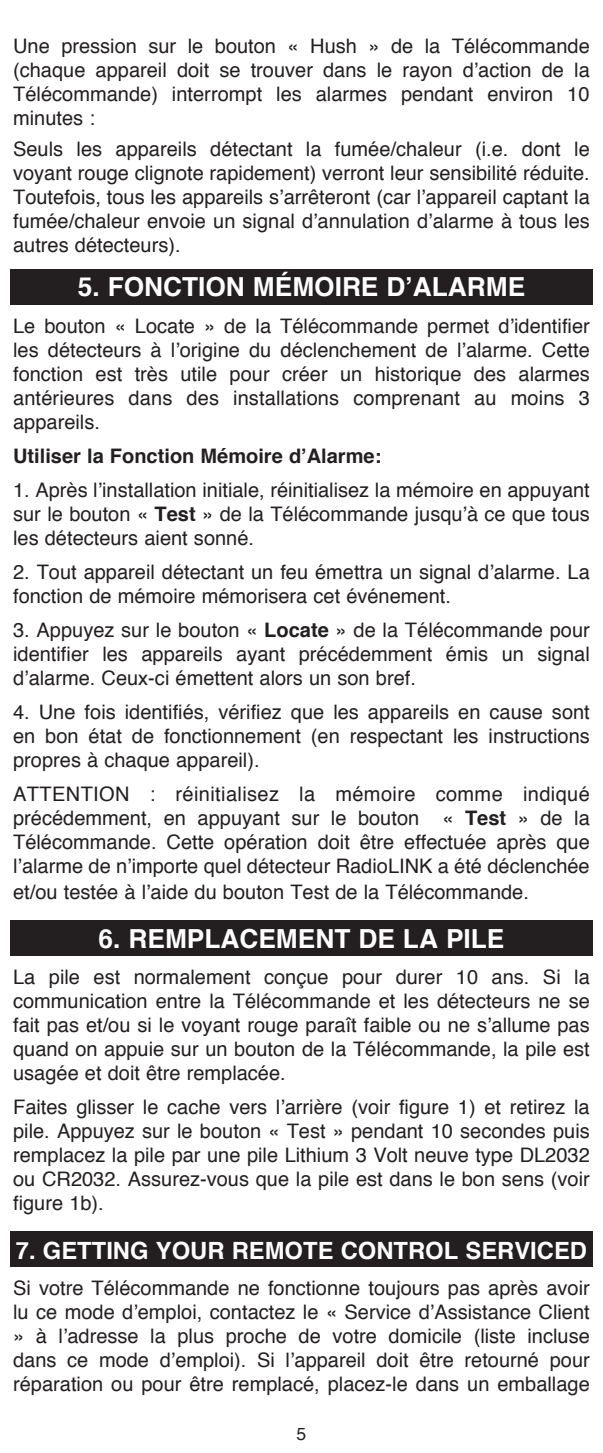
<style>
.page{position:relative;width:603px;height:1453px;background:#fff}
.page>*{position:absolute;margin:0;border:0;box-sizing:border-box;transform-origin:0 0}
.t1{font:700 26.25px "Helvetica";color:#fff}
.t2{font:700 23.75px "Helvetica";color:#fff}
.t3{font:20px/24px "Helvetica";color:#231f20;text-align:justify}
.t4{font:700 20px "Helvetica";color:#231f20}
.t5{font:17.5px "Helvetica";color:#231f20}
.s1{font-weight:700}
</style>
<div class="page">
<div style="left:10px;top:1232px;width:582px;height:35px;background:#231f20"></div>
<div style="left:10px;top:921px;width:582px;height:35px;background:#231f20"></div>
<div style="left:11px;top:270px;width:582px;height:35px;background:#231f20"></div>
<p class="t3" style="left:13px;top:35px;width:578px">Une pression sur le bouton « Hush » de la Télécommande (chaque appareil doit se trouver dans le rayon d’action de la Télécommande) interrompt les alarmes pendant environ 10 minutes :</p>
<p class="t3" style="left:13px;top:138px;width:578px">Seuls les appareils détectant la fumée/chaleur (i.e. dont le voyant rouge clignote rapidement) verront leur sensibilité réduite.<br>Toutefois, tous les appareils s’arrêteront (car l’appareil captant la fumée/chaleur envoie un signal d’annulation d’alarme à tous les autres détecteurs).</p>
<h1 class="t1" style="left:78px;top:266px;width:448px">5. FONCTION MÉMOIRE D’ALARME</h1>
<p class="t3" style="left:13px;top:315px;width:578px">Le bouton « Locate » de la Télécommande permet d’identifier les détecteurs à l’origine du déclenchement de l’alarme. Cette fonction est très utile pour créer un historique des alarmes antérieures dans des installations comprenant au moins 3 appareils.</p>
<p class="t4" style="left:13px;top:440px;width:369px">Utiliser la Fonction Mémoire d’Alarme:</p>
<p class="t3" style="left:13px;top:479px;width:578px">1. Après l’installation initiale, réinitialisez la mémoire en appuyant sur le bouton « <span class="s1">Test</span> » de la Télécommande jusqu’à ce que tous les détecteurs aient sonné.</p>
<p class="t3" style="left:13px;top:561px;width:578px">2. Tout appareil détectant un feu émettra un signal d’alarme. La fonction de mémoire mémorisera cet événement.</p>
<p class="t3" style="left:13px;top:619px;width:578px">3. Appuyez sur le bouton « <span class="s1">Locate</span> » de la Télécommande pour identifier les appareils ayant précédemment émis un signal d’alarme. Ceux-ci émettent alors un son bref.</p>
<p class="t3" style="left:13px;top:701px;width:578px">4. Une fois identifiés, vérifiez que les appareils en cause sont en bon état de fonctionnement (en respectant les instructions propres à chaque appareil).</p>
<p class="t3" style="left:13px;top:782px;width:578px">ATTENTION : réinitialisez la mémoire comme indiqué précédemment, en appuyant sur le bouton « <span class="s1">Test</span> » de la Télécommande. Cette opération doit être effectuée après que l’alarme de n’importe quel détecteur RadioLINK a été déclenchée et/ou testée à l’aide du bouton Test de la Télécommande.</p>
<h1 class="t1" style="left:98px;top:917px;width:407px">6. REMPLACEMENT DE LA PILE</h1>
<p class="t3" style="left:13px;top:966px;width:578px">La pile est normalement conçue pour durer 10 ans. Si la communication entre la Télécommande et les détecteurs ne se fait pas et/ou si le voyant rouge paraît faible ou ne s’allume pas quand on appuie sur un bouton de la Télécommande, la pile est usagée et doit être remplacée.</p>
<p class="t3" style="left:13px;top:1096px;width:578px">Faites glisser le cache vers l’arrière (voir figure 1) et retirez la pile. Appuyez sur le bouton « Test » pendant 10 secondes puis remplacez la pile par une pile Lithium 3 Volt neuve type DL2032 ou CR2032. Assurez-vous que la pile est dans le bon sens (voir figure 1b).</p>
<p class="t2" style="left:16px;top:1231px;width:572px">7. GETTING YOUR REMOTE CONTROL SERVICED</p>
<p class="t3" style="left:13px;top:1277px;width:578px">Si votre Télécommande ne fonctionne toujours pas après avoir lu ce mode d’emploi, contactez le « Service d’Assistance Client » à l’adresse la plus proche de votre domicile (liste incluse dans ce mode d’emploi). Si l’appareil doit être retourné pour réparation ou pour être remplacé, placez-le dans un emballage</p>
<p class="t5" style="left:296px;top:1420px;width:11px">5</p>
</div>
